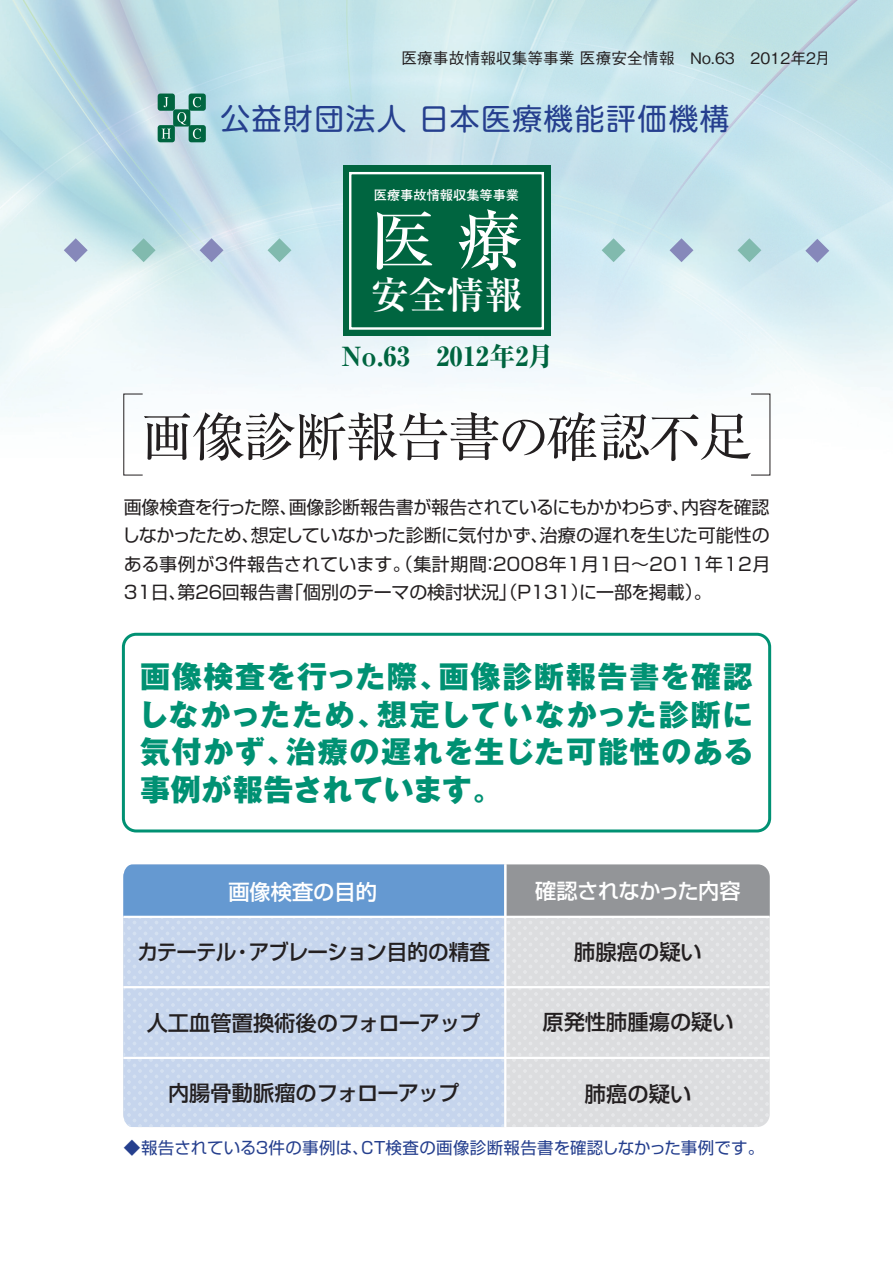
<style>
.page{position:relative;width:893px;height:1263px;background:#fff}
.page>*{position:absolute;margin:0;border:0;box-sizing:border-box;transform-origin:0 0}
.t1{font:65.4px "Ryumin Pro Medium 90 msp RKSJ H";color:#fff}
.t2{font:52.5px "Ryumin Pro Regular 90 msp RKSJ H";letter-spacing:-.025em;color:#231f20}
.t3{font:37.95px "Ryumin Pro Bold 90 msp RKSJ H";color:#fff}
.t4{font:30px/37.5px "Gothic MB101 Pro Heavy 90 msp RKSJ H";letter-spacing:.05em;color:#009173;text-align:justify}
.t5{font:29.85px "Shin M Go Pro Regular 90 msp RKSJ H";letter-spacing:.05em;color:#253f8e}
.t6{font:26.4px "Ryumin Pro Heavy 90 msp RKSJ H";color:#006540}
.t7{font:21.3px "Shin Go Pro Medium 90 msp RKSJ H";color:#231f20}
.t8{font:21.3px "Shin Go Pro Medium 90 msp RKSJ H";letter-spacing:-.05em;color:#231f20}
.t9{font:21.3px "Shin Go Pro Medium 90 msp RKSJ H";letter-spacing:-.02em;color:#fff}
.t10{font:21.3px "Shin Go Pro Medium 90 msp RKSJ H";color:#fff}
.t11{font:18px/28.5px "Shin Go Pro Regular 90 msp RKSJ H";letter-spacing:-.035em;color:#231f20;text-align:justify}
.t12{font:16.5px "Shin Go Pro Regular 90 msp RKSJ H";letter-spacing:.01em;color:#253f8e}
.t13{font:15.75px "Gothic BBB Pro Medium 90 msp RKSJ H";color:#231f20}
.t14{font:13.2px "Futo Go B101 Pro Bold 90 msp RKSJ H";color:#fff}
</style>
<div class="page">
<img style="left:0;top:0;width:893px;height:865px">
<div style="left:343px;top:165px;width:207px;height:171px;background:#006540"></div>
<div style="left:349px;top:172px;width:195px;height:158px;border:2px solid #fff"></div>
<svg style="left:602px;top:238px;width:23px;height:24px"></svg>
<svg style="left:669px;top:238px;width:24px;height:24px"></svg>
<svg style="left:805px;top:239px;width:24px;height:24px"></svg>
<svg style="left:737px;top:238px;width:24px;height:24px"></svg>
<svg style="left:132px;top:238px;width:24px;height:24px"></svg>
<svg style="left:200px;top:238px;width:23px;height:24px"></svg>
<svg style="left:64px;top:238px;width:24px;height:24px"></svg>
<svg style="left:267px;top:238px;width:24px;height:24px"></svg>
<div style="left:122px;top:633px;width:649px;height:199px;border:3px solid #009173;border-radius:13px"></div>
<svg style="left:158px;top:94px;width:48px;height:48px;background:#5b9c8b"></svg>
<div style="left:123px;top:865px;width:647px;height:262px;background:#dcdddf;border-radius:13px"></div>
<svg style="left:123px;top:918px;width:381px;height:209px;background:#c8d7ed"></svg>
<hr style="left:123px;top:986px;width:647px;height:2px;background:#fff">
<hr style="left:123px;top:1057px;width:647px;height:2px;background:#fff">
<svg style="left:123px;top:865px;width:647px;height:51px;background:#7898ba"></svg>
<hr style="left:123px;top:916px;width:647px;height:2px;background:#fff">
<hr style="left:504px;top:865px;width:2px;height:262px;background:#fff">
<p class="t13" style="left:401px;top:52px;width:431px">医療事故情報収集等事業 医療安全情報　No.63　2012年2月</p>
<h3 class="t5" style="left:221px;top:107px;width:511px">公益財団法人 日本医療機能評価機構</h3>
<p class="t14" style="left:374px;top:190px;width:147px">医療事故情報収集等事業</p>
<h1 class="t1" style="left:370px;top:215px;width:154px">医 療</h1>
<h3 class="t3" style="left:371px;top:280px;width:153px">安全情報</h3>
<h3 class="t6" style="left:341px;top:347px;width:214px">No.63　2012年2月</h3>
<h2 class="t2" style="left:141px;top:417px;width:613px">画像診断報告書の確認不足</h2>
<p class="t11" style="left:122px;top:495px;width:650px">画像検査を行った際、画像診断報告書が報告されているにもかかわらず、内容を確認しなかったため、想定していなかった診断に気付かず、治療の遅れを生じた可能性のある事例が３件報告されています。（集計期間：２００８年１月１日～２０１１年12月31日、第２６回報告書「個別のテーマの検討状況」（Ｐ１３１）に一部を掲載）。</p>
<h3 class="t4" style="left:138px;top:662px;width:617px">画像検査を行った際、画像診断報告書を確認しなかったため、想定していなかった診断に気付かず、治療の遅れを生じた可能性のある事例が報告されています。</h3>
<p class="t10" style="left:228px;top:884px;width:150px">画像検査の目的</p>
<p class="t8" style="left:137px;top:944px;width:354px">カテーテル・アブレーション目的の精査</p>
<p class="t9" style="left:535px;top:883px;width:207px">確認されなかった内容</p>
<p class="t7" style="left:574px;top:944px;width:129px">肺腺癌の疑い</p>
<p class="t7" style="left:147px;top:1014px;width:335px">人工血管置換術後のフォローアップ</p>
<p class="t7" style="left:542px;top:1014px;width:193px">原発性肺腫瘍の疑い</p>
<p class="t7" style="left:168px;top:1085px;width:293px">内腸骨動脈瘤のフォローアップ</p>
<p class="t7" style="left:585px;top:1085px;width:108px">肺癌の疑い</p>
<p class="t12" style="left:124px;top:1141px;width:642px">◆報告されている３件の事例は、CT検査の画像診断報告書を確認しなかった事例です。</p>
</div>
